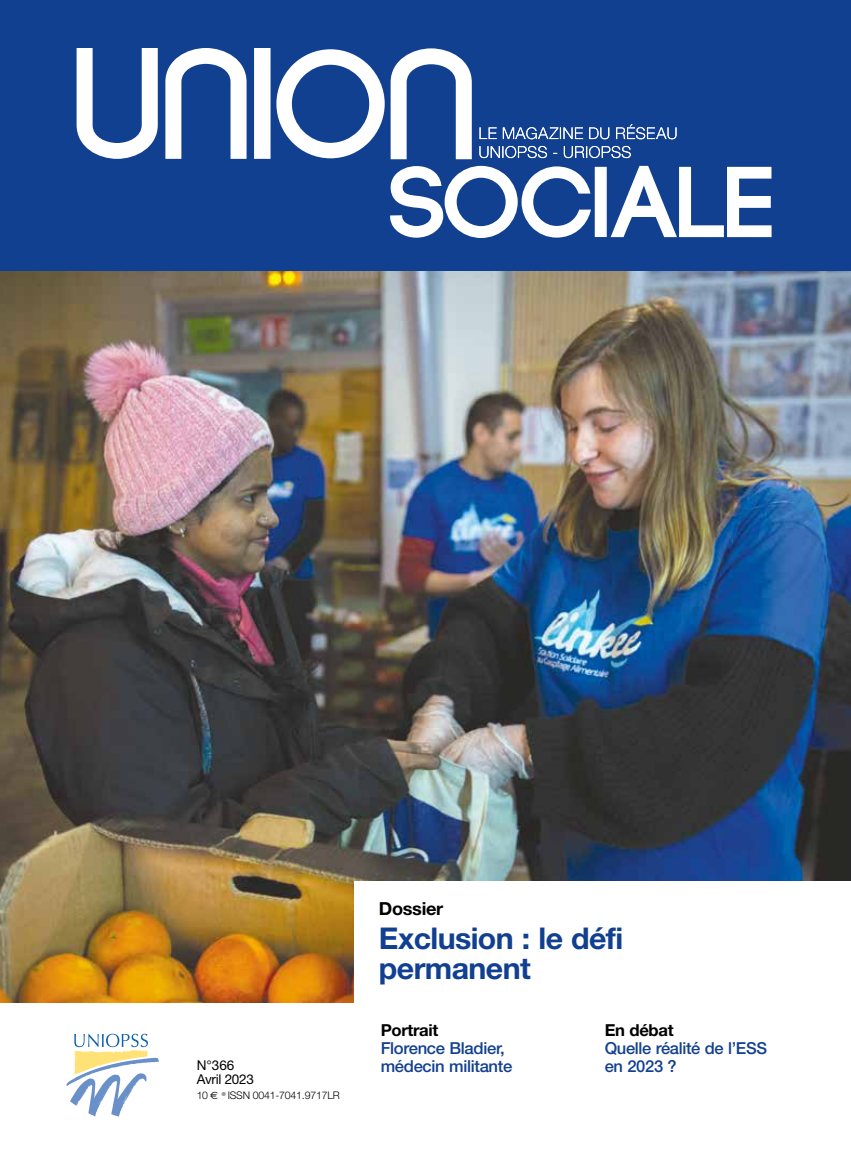
<style>
.page{position:relative;width:851px;height:1149px;background:#fff}
.page>*{position:absolute;margin:0;border:0;box-sizing:border-box;transform-origin:0 0}
.t1{font:700 30px/30px "Helvetica Neue LT Std";letter-spacing:-.02em;color:#124090}
.t2{font:700 18px "Helvetica Neue LT Std";letter-spacing:-.02em;color:#000}
.t3{font:500 16.5px/18px "Helvetica Neue LT Std";letter-spacing:-.02em;color:#124090}
.t4{font:700 16.5px "Helvetica Neue LT Std";letter-spacing:-.02em;color:#000}
.t5{font:13.5px/13.6px "Helvetica Neue LT Std";letter-spacing:-.02em;color:#000}
.t6{font:300 10.5px "Helvetica Neue LT Std";letter-spacing:-.015em;color:#000}
.s1{font-family:"Euro Sans";font-weight:400}
</style>
<div class="page">
<img style="left:0;top:270px;width:850px;height:732px">
<div style="left:0;top:0;width:850px;height:270px;background:#124090"></div>
<svg style="left:77px;top:48px;width:694px;height:190px"></svg>
<svg style="left:479px;top:124px;width:197px;height:34px"></svg>
<div style="left:354px;top:881px;width:496px;height:267px;background:#fff"></div>
<svg style="left:66px;top:1033px;width:93px;height:83px"></svg>
<p class="t5" style="left:197px;top:1057px;width:59px">N°366<br>Avril 2023</p>
<p class="t6" style="left:197px;top:1088px;width:145px">10 <span class="s1">€</span> <sup>●</sup> ISSN 0041-7041.9717LR</p>
<p class="t2" style="left:379px;top:896px;width:66px">Dossier</p>
<h1 class="t1" style="left:379px;top:922px;width:245px">Exclusion : le défi permanent</h1>
<p class="t4" style="left:604px;top:1019px;width:70px">En débat</p>
<p class="t3" style="left:604px;top:1038px;width:164px">Quelle réalité de l’ESS en 2023 ?</p>
<p class="t4" style="left:380px;top:1019px;width:59px">Portrait</p>
<p class="t3" style="left:380px;top:1038px;width:133px">Florence Bladier, médecin militante</p>
</div>
